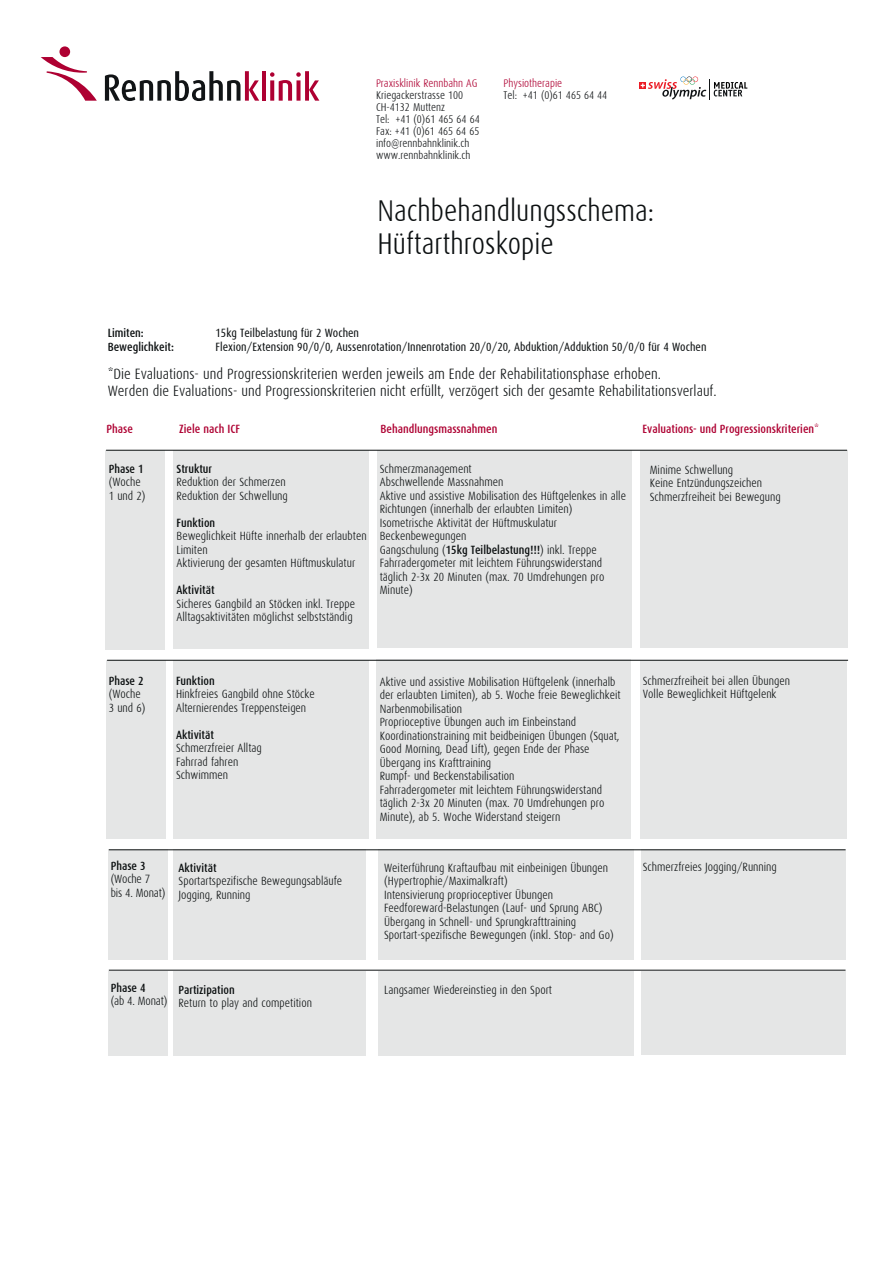
<style>
.page{position:relative;width:893px;height:1263px;background:#fff}
.page>*{position:absolute;margin:0;border:0;box-sizing:border-box;transform-origin:0 0}
.t1{font:300 30px/33px "Dax Condensed";color:#0c1011}
.t2{font:300 15px/16.5px "Dax Condensed";color:#0c1011}
.t3{font:300 12px/13.5px "Dax Condensed";color:#0c1011}
.t4{font:12px "Dax Condensed";color:#0c1011}
.t5{font:500 12px "Dax Condensed";color:#0c1011}
.t6{font:500 12px "Dax Condensed";color:#ae0032}
.t7{font:300 11.25px/12px "Dax Condensed";color:#111416}
.t8{font:300 11.25px "Dax Condensed";color:#ae0032}
.s1{font-weight:500}
</style>
<div class="page">
<div style="left:109px;top:972px;width:59px;height:84px;background:#e5e6e6"></div>
<div style="left:173px;top:972px;width:193px;height:84px;background:#e5e6e6"></div>
<div style="left:378px;top:972px;width:255px;height:84px;background:#e5e6e6"></div>
<div style="left:641px;top:972px;width:205px;height:83px;background:#e5e6e6"></div>
<div style="left:106px;top:660px;width:59px;height:178px;background:#e5e6e6"></div>
<div style="left:174px;top:660px;width:195px;height:178px;background:#e5e6e6"></div>
<div style="left:377px;top:660px;width:254px;height:178px;background:#e5e6e6"></div>
<div style="left:640px;top:660px;width:207px;height:178px;background:#e5e6e6"></div>
<div style="left:106px;top:450px;width:59px;height:199px;background:#e5e6e6"></div>
<div style="left:173px;top:450px;width:196px;height:198px;background:#e5e6e6"></div>
<div style="left:377px;top:450px;width:254px;height:198px;background:#e5e6e6"></div>
<div style="left:640px;top:450px;width:207px;height:197px;background:#e5e6e6"></div>
<svg style="left:639px;top:82px;width:2px;height:7px"></svg>
<svg style="left:641px;top:77px;width:106px;height:23px"></svg>
<div style="left:59px;top:46px;width:11px;height:11px;background:#ae0032;border-radius:50%"></div>
<svg style="left:41px;top:57px;width:56px;height:44px"></svg>
<svg style="left:105px;top:71px;width:154px;height:30px"></svg>
<hr style="left:262px;top:71px;width:4px;height:30px;background:#ae0032">
<svg style="left:270px;top:71px;width:49px;height:30px"></svg>
<hr style="left:106px;top:450px;width:741px;height:1px;background:#0c1011">
<hr style="left:107px;top:660px;width:741px;height:1px;background:#0c1011">
<hr style="left:109px;top:970px;width:737px;height:1px;background:#0c1011">
<div style="left:109px;top:850px;width:59px;height:110px;background:#e5e6e6"></div>
<div style="left:173px;top:850px;width:193px;height:110px;background:#e5e6e6"></div>
<div style="left:378px;top:850px;width:255px;height:110px;background:#e5e6e6"></div>
<div style="left:641px;top:850px;width:205px;height:110px;background:#e5e6e6"></div>
<hr style="left:109px;top:849px;width:737px;height:1px;background:#0c1011">
<p class="t8" style="left:376px;top:77px;width:103px">Praxisklinik Rennbahn AG</p>
<p class="t7" style="left:376px;top:90px;width:105px">Kriegackerstrasse 100<br>CH-4132 Muttenz<br>Tel: +41 (0)61 465 64 64<br>Fax: +41 (0)61 465 64 65 info@rennbahnklinik.ch www.rennbahnklinik.ch</p>
<p class="t8" style="left:504px;top:77px;width:60px">Physiotherapie</p>
<p class="t7" style="left:504px;top:89px;width:105px">Tel: +41 (0)61 465 64 44</p>
<h1 class="t1" style="left:377px;top:195px;width:278px">Nachbehandlungsschema:<br>Hüftarthroskopie</h1>
<p class="t5" style="left:108px;top:326px;width:38px">Limiten:</p>
<p class="t4" style="left:216px;top:326px;width:145px">15kg Teilbelastung für 2 Wochen</p>
<p class="t5" style="left:108px;top:340px;width:68px">Beweglichkeit:</p>
<p class="t4" style="left:216px;top:340px;width:492px">Flexion/Extension 90/0/0, Aussenrotation/Innenrotation 20/0/20, Abduktion/Adduktion 50/0/0 für 4 Wochen</p>
<p class="t2" style="left:108px;top:366px;width:610px">*Die Evaluations- und Progressionskriterien werden jeweils am Ende der Rehabilitationsphase erhoben.<br>Werden die Evaluations- und Progressionskriterien nicht erfüllt, verzögert sich der gesamte Rehabilitationsverlauf.</p>
<p class="t6" style="left:106px;top:422px;width:28px">Phase</p>
<p class="t6" style="left:179px;top:422px;width:62px">Ziele nach ICF</p>
<p class="t6" style="left:380px;top:422px;width:118px">Behandlungsmassnahmen</p>
<p class="t6" style="left:642px;top:422px;width:178px">Evaluations- und Progressionskriterien*</p>
<p class="t5" style="left:109px;top:462px;width:36px">Phase 1</p>
<p class="t3" style="left:109px;top:475px;width:38px">(Woche<br>1 und 2)</p>
<p class="t5" style="left:177px;top:462px;width:37px">Struktur</p>
<p class="t3" style="left:177px;top:475px;width:113px">Reduktion der Schmerzen<br>Reduktion der Schwellung</p>
<p class="t5" style="left:177px;top:516px;width:40px">Funktion</p>
<p class="t3" style="left:177px;top:529px;width:192px">Beweglichkeit Hüfte innerhalb der erlaubten<br>Limiten<br>Aktivierung der gesamten Hüftmuskulatur</p>
<p class="t5" style="left:177px;top:583px;width:39px">Aktivität</p>
<p class="t3" style="left:177px;top:597px;width:180px">Sicheres Gangbild an Stöcken inkl. Treppe<br>Alltagsaktivitäten möglichst selbstständig</p>
<p class="t3" style="left:380px;top:462px;width:248px">Schmerzmanagement<br>Abschwellende Massnahmen<br>Aktive und assistive Mobilisation des Hüftgelenkes in alle Richtungen (innerhalb der erlaubten Limiten)<br>Isometrische Aktivität der Hüftmuskulatur Beckenbewegungen<br>Gangschulung (<span class="s1">15kg Teilbelastung!!!</span>) inkl. Treppe Fahrradergometer mit leichtem Führungswiderstand täglich 2-3x 20 Minuten (max. 70 Umdrehungen pro Minute)</p>
<p class="t3" style="left:650px;top:463px;width:132px">Minime Schwellung<br>Keine Entzündungszeichen<br>Schmerzfreiheit bei Bewegung</p>
<p class="t5" style="left:109px;top:674px;width:36px">Phase 2</p>
<p class="t3" style="left:109px;top:688px;width:38px">(Woche<br>3 und 6)</p>
<p class="t5" style="left:176px;top:674px;width:40px">Funktion</p>
<p class="t3" style="left:176px;top:688px;width:140px">Hinkfreies Gangbild ohne Stöcke<br>Alternierendes Treppensteigen</p>
<p class="t5" style="left:176px;top:728px;width:39px">Aktivität</p>
<p class="t3" style="left:176px;top:742px;width:87px">Schmerzfreier Alltag<br>Fahrrad fahren<br>Schwimmen</p>
<p class="t3" style="left:380px;top:675px;width:242px">Aktive und assistive Mobilisation Hüftgelenk (innerhalb der erlaubten Limiten), ab 5. Woche freie Beweglichkeit Narbenmobilisation<br>Proprioceptive Übungen auch im Einbeinstand Koordinationstraining mit beidbeinigen Übungen (Squat, Good Morning, Dead Lift), gegen Ende der Phase Übergang ins Krafttraining<br>Rumpf- und Beckenstabilisation<br>Fahrradergometer mit leichtem Führungswiderstand täglich 2-3x 20 Minuten (max. 70 Umdrehungen pro Minute), ab 5. Woche Widerstand steigern</p>
<p class="t3" style="left:643px;top:674px;width:149px">Schmerzfreiheit bei allen Übungen<br>Volle Beweglichkeit Hüftgelenk</p>
<p class="t5" style="left:111px;top:859px;width:36px">Phase 3</p>
<p class="t3" style="left:111px;top:872px;width:56px">(Woche 7<br>bis 4. Monat)</p>
<p class="t3" style="left:384px;top:861px;width:231px">Weiterführung Kraftaufbau mit einbeinigen Übungen (Hypertrophie/Maximalkraft)<br>Intensivierung proprioceptiver Übungen Feedforeward-Belastungen (Lauf- und Sprung ABC)<br>Übergang in Schnell- und Sprungkrafttraining Sportart-spezifische Bewegungen (inkl. Stop- and Go)</p>
<p class="t5" style="left:179px;top:861px;width:39px">Aktivität</p>
<p class="t3" style="left:179px;top:875px;width:165px">Sportartspezifische Bewegungsabläufe<br>Jogging, Running</p>
<p class="t5" style="left:111px;top:981px;width:36px">Phase 4</p>
<p class="t3" style="left:111px;top:994px;width:58px">(ab 4. Monat)</p>
<p class="t5" style="left:179px;top:983px;width:58px">Partizipation</p>
<p class="t3" style="left:179px;top:996px;width:135px">Return to play and competition</p>
<p class="t3" style="left:384px;top:983px;width:170px">Langsamer Wiedereinstieg in den Sport</p>
<p class="t3" style="left:643px;top:860px;width:136px">Schmerzfreies Jogging/Running</p>
</div>
